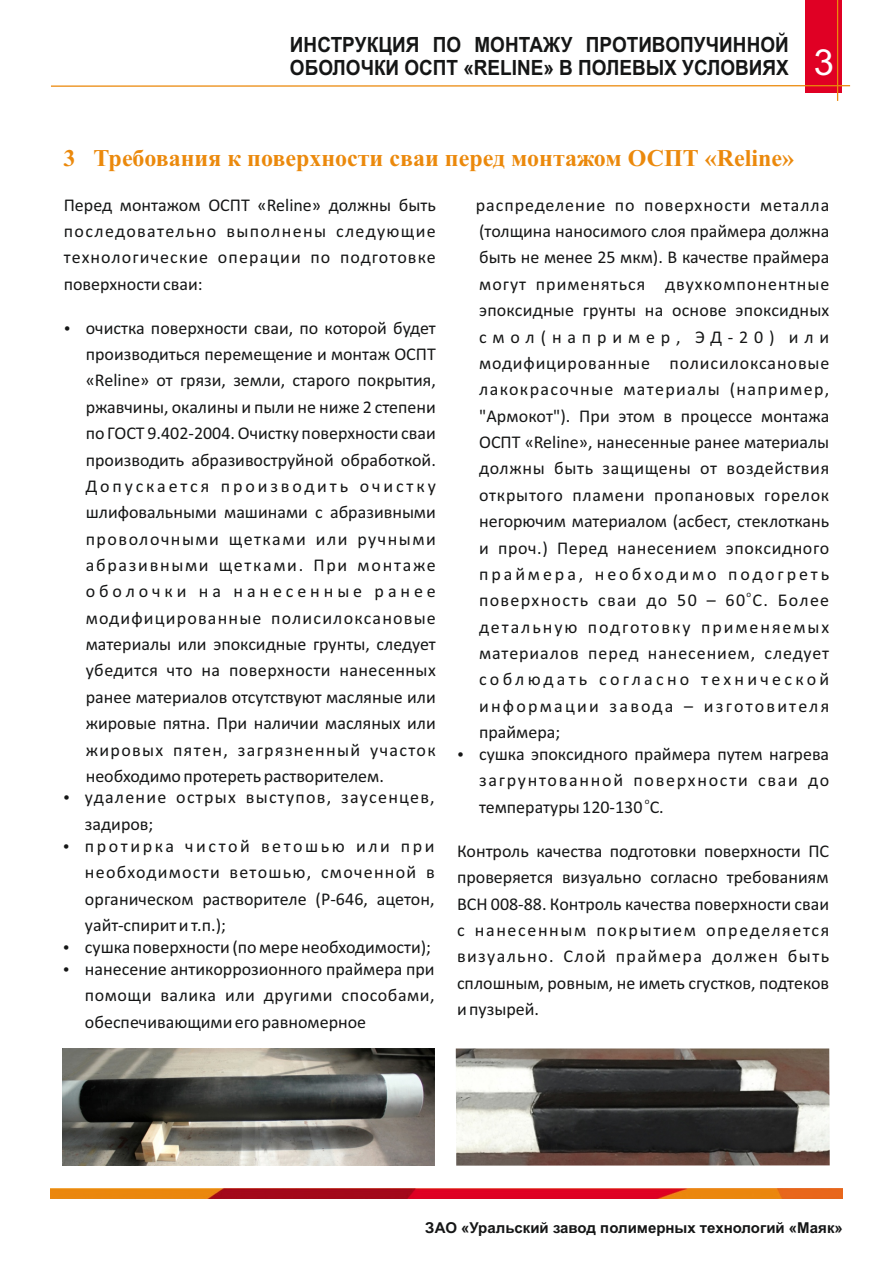
<style>
.page{position:relative;width:893px;height:1263px;background:#fff}
.page>*{position:absolute;margin:0;border:0;box-sizing:border-box;transform-origin:0 0}
.t1{font:700 24px "Times New Roman";color:#eb890c}
.t2{font:700 21px/23.4px "Arial";color:#151616;scale:.9 1}
.t3{font:18px/26.4px "Calibri";color:#151616;text-align:justify}
.t4{font:18px/26.4px "Calibri";letter-spacing:.07em;color:#151616}
.t5{font:700 15px "Arial";color:#151616}
.t6{font:9px "Calibri";color:#151616}
.s1{font-weight:400;font-size:36px;color:#fff}
</style>
<div class="page">
<div style="left:806px;top:0;width:36px;height:92px;background:#e00024"></div>
<img style="left:51px;top:1189px;width:791px;height:10px">
<hr style="left:51px;top:85px;width:799px;height:2px;background:#eb890c">
<hr style="left:837px;top:0;width:1px;height:101px;background:#eb890c">
<img style="left:62px;top:1048px;width:372px;height:117px">
<img style="left:456px;top:1048px;width:374px;height:117px">
<p class="t2" style="left:290px;top:35px;width:606px">ИНСТРУКЦИЯ ПО МОНТАЖУ ПРОТИВОПУЧИННОЙ<br>ОБОЛОЧКИ ОСПТ «RELINE» В ПОЛЕВЫХ УСЛОВИЯХ <span class="s1">3</span></p>
<h1 class="t1" style="left:64px;top:149px;width:732px">3 Требования к поверхности сваи перед монтажом ОСПТ «Reline»</h1>
<p class="t3" style="left:64px;top:193px;width:374px">Перед монтажом ОСПТ «Reline» должны быть последовательно выполнены следующие технологические операции по подготовке поверхности сваи:</p>
<p class="t3" style="left:86px;top:316px;width:352px">очистка поверхности сваи, по которой будет производиться перемещение и монтаж ОСПТ «Reline» от грязи, земли, старого покрытия, ржавчины, окалины и пыли не ниже 2 степени по ГОСТ 9.402-2004. Очистку поверхности сваи производить абразивоструйной обработкой.<br>Допускается производить очистку шлифовальными машинами с абразивными проволочными щетками или ручными абразивными щетками. При монтаже оболочки на нанесенные ранее модифицированные полисилоксановые материалы или эпоксидные грунты, следует убедится что на поверхности нанесенных ранее материалов отсутствуют масляные или жировые пятна. При наличии масляных или жировых пятен, загрязненный участок необходимо протереть растворителем.</p>
<p class="t3" style="left:476px;top:193px;width:355px">распределение по поверхности металла (толщина наносимого слоя праймера должна быть не менее 25 мкм). В качестве праймера могут применяться двухкомпонентные эпоксидные грунты на основе эпоксидных смол(например, ЭД-20) или модифицированные полисилоксановые лакокрасочные материалы (например, "Армокот"). При этом в процессе монтажа ОСПТ «Reline», нанесенные ранее материалы должны быть защищены от воздействия открытого пламени пропановых горелок негорючим материалом (асбест, стеклоткань и проч.) Перед нанесением эпоксидного праймера, необходимо подогреть</p>
<p class="t6" style="left:746px;top:590px;width:6px">о</p>
<p class="t3" style="left:479px;top:589px;width:352px">поверхность сваи до 50 – 60 С. Более детальную подготовку применяемых материалов перед нанесением, следует соблюдать согласно технической информации завода – изготовителя праймера;</p>
<p class="t3" style="left:479px;top:742px;width:352px">сушка эпоксидного праймера путем нагрева загрунтованной поверхности сваи до</p>
<p class="t6" style="left:645px;top:797px;width:6px">о</p>
<p class="t3" style="left:479px;top:795px;width:186px">температуры 120-130 С.</p>
<p class="t3" style="left:457px;top:839px;width:374px">Контроль качества подготовки поверхности ПС проверяется визуально согласно требованиям ВСН 008-88. Контроль качества поверхности сваи с нанесенным покрытием определяется визуально. Слой праймера должен быть сплошным, ровным, не иметь сгустков, подтеков и пузырей.</p>
<p class="t4" style="left:85px;top:786px;width:351px">удаление острых выступов, заусенцев, задиров;</p>
<p class="t3" style="left:85px;top:834px;width:351px">протирка чистой ветошью или при необходимости ветошью, смоченной в органическом растворителе (Р-646, ацетон, уайт-спирит и т.п.);</p>
<p class="t3" style="left:85px;top:937px;width:351px;line-height:21.9px">сушка поверхности (по мере необходимости); нанесение антикоррозионного праймера при</p>
<p class="t3" style="left:85px;top:983px;width:351px">помощи валика или другими способами, обеспечивающими его равномерное</p>
<p class="t5" style="left:425px;top:1222px;width:419px">ЗАО «Уральский завод полимерных технологий «Маяк»</p>
</div>
